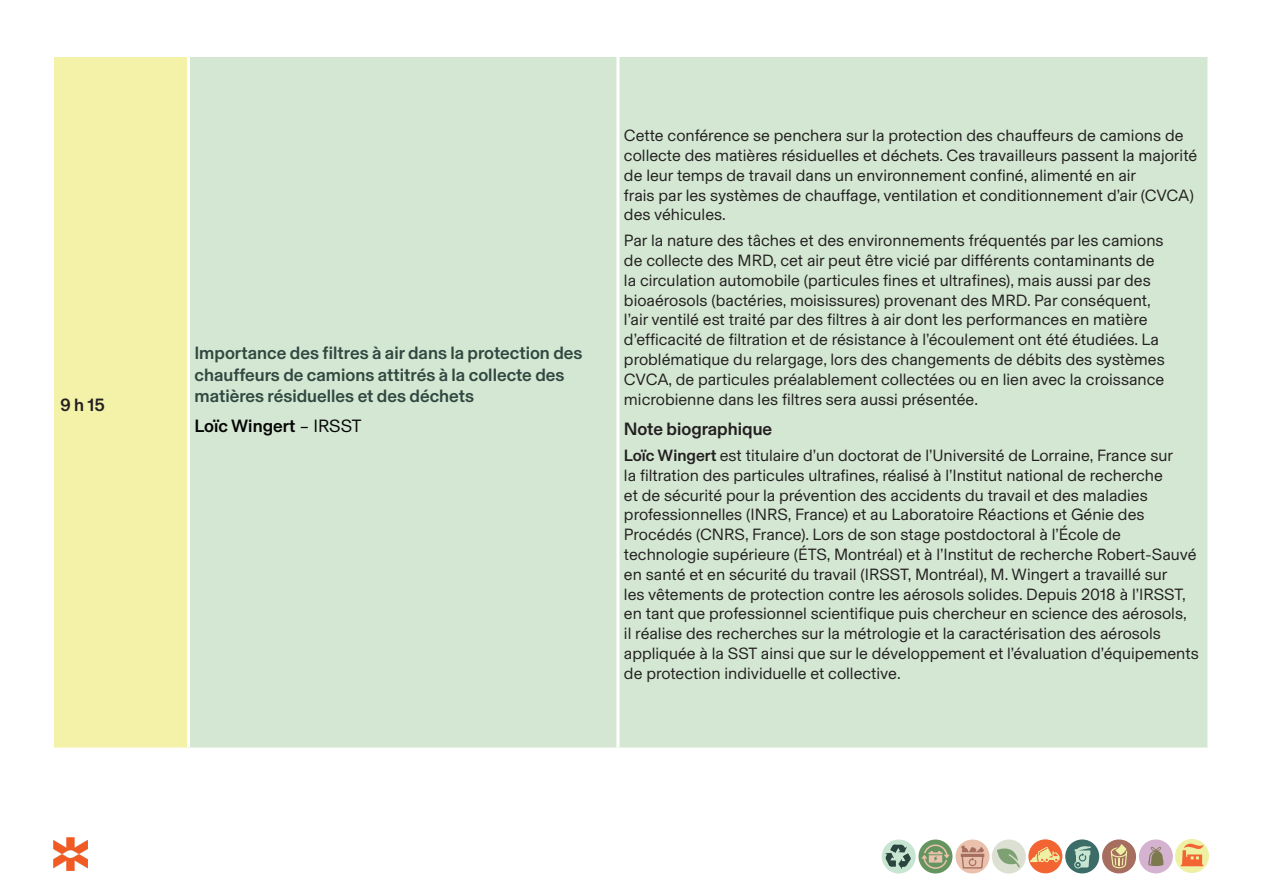
<style>
.page{position:relative;width:1263px;height:893px;background:#fff}
.page>*{position:absolute;margin:0;border:0;box-sizing:border-box;transform-origin:0 0}
.t1{font:500 18px/21.6px "Basel Grotesk";color:#314841}
.t2{font:500 18px "Basel Grotesk";color:#231f20}
.t3{font:500 18px "Basel Grotesk";color:#040503}
.t4{font:16.5px/19.8px "Basel Grotesk";color:#231f20}
.s1{font-weight:400}
.s2{font-weight:500}
</style>
<div class="page">
<div style="left:1028px;top:839px;width:34px;height:34px;background:#f26431;border-radius:50%"></div>
<div style="left:882px;top:839px;width:34px;height:34px;background:#c7e5d0;border-radius:50%"></div>
<svg style="left:918px;top:839px;width:34px;height:34px"></svg>
<svg style="left:955px;top:839px;width:34px;height:34px"></svg>
<div style="left:992px;top:839px;width:34px;height:34px;background:#dce0d2;border-radius:50%"></div>
<div style="left:1175px;top:839px;width:34px;height:34px;background:#eef0a4;border-radius:50%"></div>
<div style="left:1065px;top:839px;width:34px;height:34px;background:#3b6c68;border-radius:50%"></div>
<div style="left:1139px;top:839px;width:34px;height:34px;background:#d5b2cf;border-radius:50%"></div>
<svg style="left:921px;top:844px;width:28px;height:25px"></svg>
<svg style="left:1102px;top:839px;width:34px;height:35px"></svg>
<svg style="left:1030px;top:847px;width:29px;height:15px"></svg>
<svg style="left:885px;top:845px;width:26px;height:24px"></svg>
<svg style="left:961px;top:845px;width:23px;height:23px"></svg>
<svg style="left:1181px;top:841px;width:23px;height:25px"></svg>
<svg style="left:1148px;top:847px;width:15px;height:19px"></svg>
<svg style="left:1074px;top:846px;width:17px;height:22px"></svg>
<svg style="left:997px;top:848px;width:23px;height:19px"></svg>
<img style="left:54px;top:837px;width:33px;height:34px">
<div style="left:54px;top:56px;width:134px;height:693px;background:#f3f2a8"></div>
<div style="left:190px;top:57px;width:1017px;height:690px;background:#d3e7d2"></div>
<hr style="left:54px;top:54px;width:134px;height:3px;background:#fff">
<hr style="left:187px;top:57px;width:3px;height:690px;background:#fff">
<hr style="left:616px;top:57px;width:3px;height:690px;background:#fff">
<hr style="left:54px;top:747px;width:134px;height:3px;background:#fff">
<p class="t2" style="left:60px;top:392px;width:46px">9 h 15</p>
<p class="t1" style="left:194px;top:341px;width:390px">Importance des filtres à air dans la protection des chauffeurs de camions attitrés à la collecte des matières résiduelles et des déchets</p>
<p class="t3" style="left:194px;top:414px;width:169px">Loïc Wingert <span class="s1">– IRSST</span></p>
<p class="t4" style="left:624px;top:125px;width:575px">Cette conférence se penchera sur la protection des chauffeurs de camions de collecte des matières résiduelles et déchets. Ces travailleurs passent la majorité de leur temps de travail dans un environnement confiné, alimenté en air</p>
<p class="t4" style="left:624px;top:184px;width:571px">frais par les systèmes de chauffage, ventilation et conditionnement d’air (CVCA) des véhicules.</p>
<p class="t4" style="left:624px;top:230px;width:542px">Par la nature des tâches et des environnements fréquentés par les camions de collecte des MRD, cet air peut être vicié par différents contaminants de la circulation automobile (particules fines et ultrafines), mais aussi par des bioaérosols (bactéries, moisissures) provenant des MRD. Par conséquent, l’air ventilé est traité par des filtres à air dont les performances en matière d’efficacité de filtration et de résistance à l’écoulement ont été étudiées. La problématique du relargage, lors des changements de débits des systèmes CVCA, de particules préalablement collectées ou en lien avec la croissance microbienne dans les filtres sera aussi présentée.</p>
<p class="t2" style="left:624px;top:417px;width:150px">Note biographique</p>
<p class="t4" style="left:624px;top:445px;width:576px"><span class="s2">Loïc Wingert</span> est titulaire d’un doctorat de l’Université de Lorraine, France sur<br>la filtration des particules ultrafines, réalisé à l’Institut national de recherche<br>et de sécurité pour la prévention des accidents du travail et des maladies professionnelles (INRS, France) et au Laboratoire Réactions et Génie des Procédés (CNRS, France). Lors de son stage postdoctoral à l’École de technologie supérieure (ÉTS, Montréal) et à l’Institut de recherche Robert-Sauvé en santé et en sécurité du travail (IRSST, Montréal), M. Wingert a travaillé sur<br>les vêtements de protection contre les aérosols solides. Depuis 2018 à l’IRSST, en tant que professionnel scientifique puis chercheur en science des aérosols,<br>il réalise des recherches sur la métrologie et la caractérisation des aérosols appliquée à la SST ainsi que sur le développement et l’évaluation d’équipements de protection individuelle et collective.</p>
</div>
